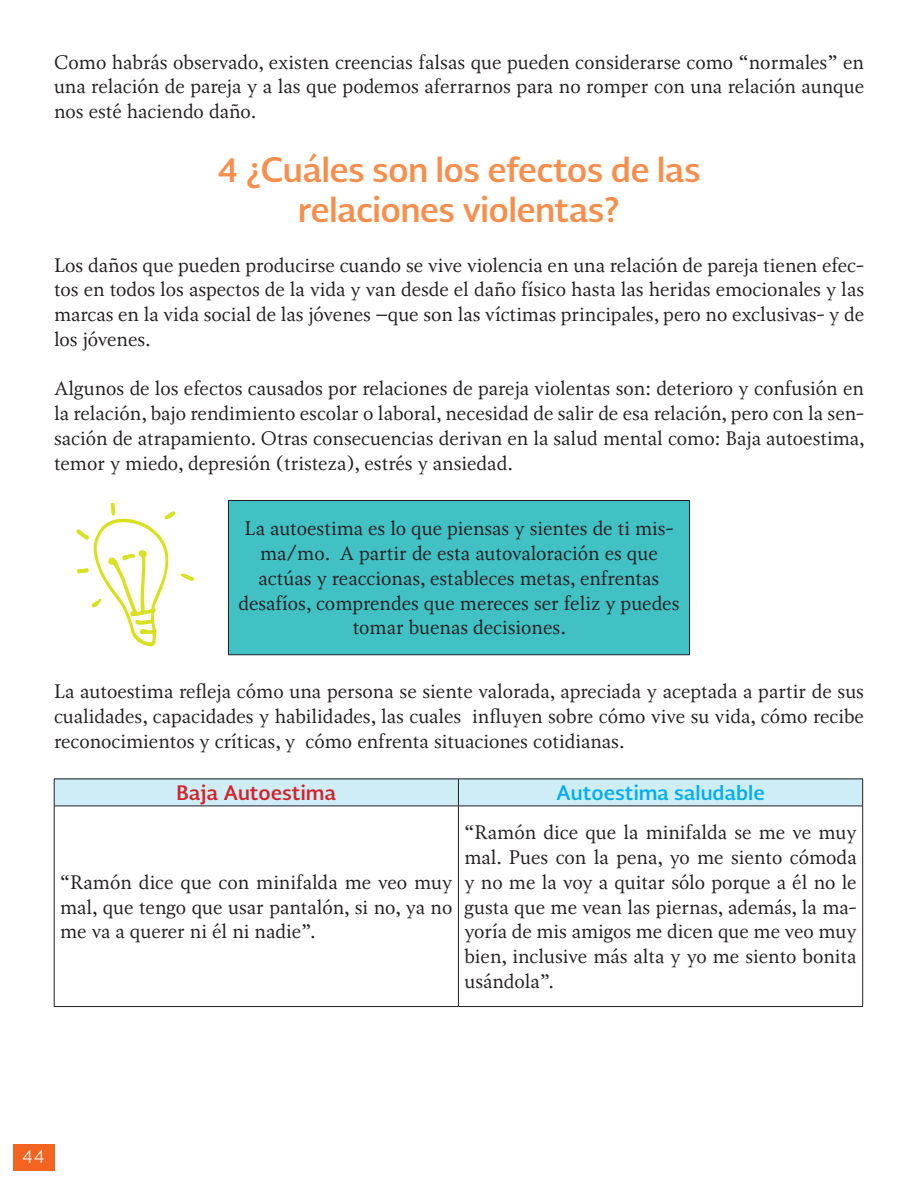
<style>
.page{position:relative;width:918px;height:1188px;background:#fff}
.page>*{position:absolute;margin:0;border:0;box-sizing:border-box;transform-origin:0 0}
.t1{font:700 33px "Soberana Sans";letter-spacing:-.02em;color:#f68f4e}
.Texto_corrido{font:19.5px/24.8px "Soberana Texto";color:#231f20;text-align:justify}
.Texto_corrido-2{font:700 19.5px "Soberana Sans";color:#00aeef}
.Texto_corrido-3{font:700 19.5px "Soberana Sans";color:#d1232a}
.t2{font:300 18px "Soberana Sans";color:#fff}
</style>
<div class="page">
<div style="left:13px;top:1145px;width:42px;height:26px;background:#f36421"></div>
<div style="left:228px;top:501px;width:462px;height:154px;background:#41c1c4"></div>
<hr style="left:228px;top:500px;width:462px;height:1px;background:#231f20">
<hr style="left:228px;top:501px;width:1px;height:154px;background:#231f20">
<hr style="left:689px;top:501px;width:1px;height:154px;background:#231f20">
<hr style="left:228px;top:655px;width:462px;height:1px;background:#231f20">
<div style="left:54px;top:779px;width:404px;height:27px;background:#cfedf7"></div>
<div style="left:458px;top:779px;width:405px;height:27px;background:#cfedf7"></div>
<hr style="left:54px;top:779px;width:404px;height:1px;background:#231f20">
<svg style="left:54px;top:779px;width:1px;height:27px"></svg>
<hr style="left:458px;top:779px;width:405px;height:1px;background:#231f20">
<svg style="left:458px;top:779px;width:1px;height:27px"></svg>
<svg style="left:862px;top:779px;width:1px;height:27px"></svg>
<hr style="left:54px;top:806px;width:404px;height:1px;background:#231f20">
<hr style="left:54px;top:806px;width:1px;height:200px;background:#231f20">
<hr style="left:458px;top:806px;width:405px;height:1px;background:#231f20">
<hr style="left:458px;top:806px;width:1px;height:200px;background:#231f20">
<hr style="left:862px;top:806px;width:1px;height:200px;background:#231f20">
<hr style="left:54px;top:1006px;width:404px;height:1px;background:#231f20">
<hr style="left:458px;top:1006px;width:405px;height:1px;background:#231f20">
<svg style="left:76px;top:503px;width:118px;height:144px"></svg>
<p class="Texto_corrido" style="left:54px;top:49px;width:812px">Como habrás observado, existen creencias falsas que pueden considerarse como “normales” en una relación de pareja y a las que podemos aferrarnos para no romper con una relación aunque nos esté haciendo daño.</p>
<p class="t1" style="left:217px;top:148px;width:485px">4 ¿Cuáles son los efectos de las</p>
<p class="t1" style="left:298px;top:187px;width:324px">relaciones violentas?</p>
<p class="Texto_corrido" style="left:54px;top:252px;width:812px">Los daños que pueden producirse cuando se vive violencia en una relación de pareja tienen efec&shy;tos en todos los aspectos de la vida y van desde el daño físico hasta las heridas emocionales y las marcas en la vida social de las jóvenes –que son las víctimas principales, pero no exclusivas- y de los jóvenes.</p>
<p class="Texto_corrido" style="left:54px;top:376px;width:812px">Algunos de los efectos causados por relaciones de pareja violentas son: deterioro y confusión en la relación, bajo rendimiento escolar o laboral, necesidad de salir de esa relación, pero con la sen&shy;sación de atrapamiento. Otras consecuencias derivan en la salud mental como: Baja autoestima, temor y miedo, depresión (tristeza), estrés y ansiedad.</p>
<p class="Texto_corrido" style="left:239px;top:516px;width:442px;text-align:center">La autoestima es lo que piensas y sientes de ti mis&shy;ma/mo. A partir de esta autovaloración es que actúas y reaccionas, estableces metas, enfrentas desafíos, comprendes que mereces ser feliz y puedes tomar buenas decisiones.</p>
<p class="Texto_corrido" style="left:54px;top:679px;width:812px">La autoestima refleja cómo una persona se siente valorada, apreciada y aceptada a partir de sus cualidades, capacidades y habilidades, las cuales influyen sobre cómo vive su vida, cómo recibe reconocimientos y críticas, y cómo enfrenta situaciones cotidianas.</p>
<p class="Texto_corrido-3" style="left:177px;top:779px;width:161px">Baja Autoestima</p>
<p class="Texto_corrido-2" style="left:556px;top:779px;width:210px">Autoestima saludable</p>
<p class="Texto_corrido" style="left:60px;top:869px;width:394px">“Ramón dice que con minifalda me veo muy mal, que tengo que usar pantalón, si no, ya no me va a querer ni él ni nadie”.</p>
<p class="Texto_corrido" style="left:464px;top:820px;width:394px">“Ramón dice que la minifalda se me ve muy mal. Pues con la pena, yo me siento cómoda y no me la voy a quitar sólo porque a él no le gusta que me vean las piernas, además, la ma&shy;yoría de mis amigos me dicen que me veo muy bien, inclusive más alta y yo me siento bonita usándola”.</p>
<p class="t2" style="left:22px;top:1144px;width:25px">44</p>
</div>
